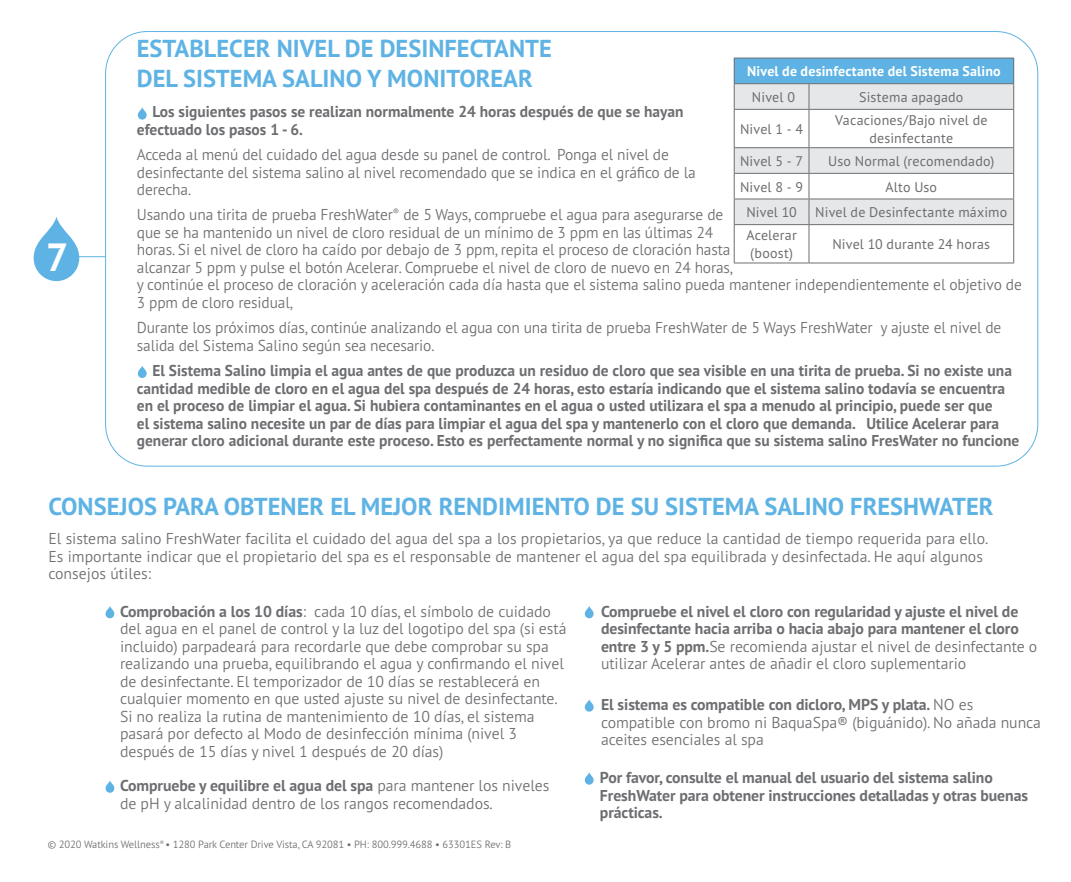
<style>
.page{position:relative;width:1071px;height:882px;background:#fff}
.page>*{position:absolute;margin:0;border:0;box-sizing:border-box;transform-origin:0 0}
.t1{font:700 39.38px "PT Sans Pro";color:#fff}
.t2{font:700 24.5px/29.4px "PT Sans Pro";color:#5eb3e4}
.t3{font:300 15.75px/17.5px "PT Sans Pro";letter-spacing:-.01em;color:#6d6e71}
.t4{font:700 15.75px/17.5px "PT Sans Pro";color:#6d6e71}
.t5{font:14px/17.5px "PT Sans Pro";letter-spacing:.01em;color:#6d6e71;text-align:center}
.t6{font:700 14px "PT Sans Pro";letter-spacing:.015em;color:#fff}
.t7{font:300 10.5px "PT Sans Pro";letter-spacing:-.01em;color:#6d6e71}
.s1{font-weight:700}
.s2{font-weight:300}
</style>
<div class="page">
<div style="left:734px;top:58px;width:280px;height:26px;background:#5eb3e4"></div>
<svg style="left:735px;top:84px;width:278px;height:25px;background:#e4e5e6"></svg>
<svg style="left:735px;top:110px;width:278px;height:153px"></svg>
<hr style="left:734px;top:58px;width:75px;height:1px;background:#6d6e71">
<hr style="left:809px;top:58px;width:205px;height:1px;background:#6d6e71">
<hr style="left:734px;top:83px;width:75px;height:1px;background:#6d6e71">
<svg style="left:734px;top:58px;width:1px;height:51px"></svg>
<hr style="left:809px;top:83px;width:205px;height:1px;background:#6d6e71">
<svg style="left:809px;top:84px;width:1px;height:25px"></svg>
<svg style="left:1013px;top:58px;width:1px;height:51px"></svg>
<hr style="left:734px;top:109px;width:75px;height:1px;background:#6d6e71">
<hr style="left:734px;top:110px;width:1px;height:37px;background:#6d6e71">
<hr style="left:809px;top:109px;width:205px;height:1px;background:#6d6e71">
<hr style="left:809px;top:110px;width:1px;height:37px;background:#6d6e71">
<hr style="left:1013px;top:110px;width:1px;height:37px;background:#6d6e71">
<hr style="left:734px;top:147px;width:75px;height:1px;background:#6d6e71">
<hr style="left:809px;top:147px;width:205px;height:1px;background:#6d6e71">
<hr style="left:734px;top:173px;width:75px;height:1px;background:#6d6e71">
<hr style="left:809px;top:173px;width:205px;height:1px;background:#6d6e71">
<hr style="left:734px;top:199px;width:75px;height:1px;background:#6d6e71">
<svg style="left:734px;top:148px;width:1px;height:76px"></svg>
<hr style="left:809px;top:199px;width:205px;height:1px;background:#6d6e71">
<svg style="left:809px;top:148px;width:1px;height:76px"></svg>
<svg style="left:1013px;top:148px;width:1px;height:76px"></svg>
<hr style="left:734px;top:224px;width:75px;height:1px;background:#6d6e71">
<hr style="left:734px;top:225px;width:1px;height:38px;background:#6d6e71">
<hr style="left:809px;top:224px;width:205px;height:1px;background:#6d6e71">
<hr style="left:809px;top:225px;width:1px;height:38px;background:#6d6e71">
<hr style="left:1013px;top:225px;width:1px;height:38px;background:#6d6e71">
<hr style="left:734px;top:263px;width:75px;height:1px;background:#6d6e71">
<hr style="left:809px;top:263px;width:205px;height:1px;background:#6d6e71">
<hr style="left:55px;top:256px;width:51px;height:1px;background:#5eb3e4">
<svg style="left:34px;top:217px;width:45px;height:64px;fill:#5fb3e4"></svg>
<svg style="left:106px;top:606px;width:8px;height:12px"></svg>
<svg style="left:106px;top:780px;width:8px;height:13px"></svg>
<svg style="left:585px;top:606px;width:9px;height:12px"></svg>
<svg style="left:585px;top:699px;width:9px;height:13px"></svg>
<svg style="left:585px;top:772px;width:9px;height:13px"></svg>
<svg style="left:138px;top:366px;width:9px;height:12px"></svg>
<svg style="left:138px;top:107px;width:9px;height:13px"></svg>
<h1 class="t1" style="left:46px;top:231px;width:24px">7</h1>
<h2 class="t2" style="left:137px;top:34px;width:417px">ESTABLECER NIVEL DE DESINFECTANTE<br>DEL SISTEMA SALINO Y MONITOREAR</h2>
<p class="t6" style="left:747px;top:62px;width:255px">Nivel de desinfectante del Sistema Salino</p>
<p class="t5" style="left:752px;top:88px;width:44px">Nivel 0</p>
<p class="t5" style="left:859px;top:88px;width:106px">Sistema apagado</p>
<p class="t5" style="left:740px;top:120px;width:65px">Nivel 1 - 4</p>
<p class="t5" style="left:835px;top:111px;width:154px">Vacaciones/Bajo nivel de desinfectante</p>
<p class="t5" style="left:740px;top:152px;width:65px">Nivel 5 - 7</p>
<p class="t5" style="left:828px;top:152px;width:168px">Uso Normal (recomendado)</p>
<p class="t5" style="left:740px;top:178px;width:65px">Nivel 8 - 9</p>
<p class="t5" style="left:886px;top:178px;width:53px">Alto Uso</p>
<p class="t5" style="left:746px;top:203px;width:52px">Nivel 10</p>
<p class="t5" style="left:815px;top:203px;width:194px">Nivel de Desinfectante máximo</p>
<p class="t5" style="left:746px;top:226px;width:52px;text-align:left">Acelerar (boost)</p>
<p class="t5" style="left:832px;top:235px;width:159px">Nivel 10 durante 24 horas</p>
<p class="t4" style="left:137px;top:103px;width:548px;text-indent:16px">Los siguientes pasos se realizan normalmente 24 horas después de que se hayan efectuado los pasos 1 - 6.</p>
<p class="t3" style="left:137px;top:145px;width:560px">Acceda al menú del cuidado del agua desde su panel de control. Ponga el nivel de desinfectante del sistema salino al nivel recomendado que se indica en el gráfico de la derecha.</p>
<p class="t3" style="left:137px;top:206px;width:887px">Usando una tirita de prueba FreshWater<sup>®</sup> de 5 Ways, compruebe el agua para asegurarse de<br>que se ha mantenido un nivel de cloro residual de un mínimo de 3 ppm en las últimas 24<br>horas. Si el nivel de cloro ha caído por debajo de 3 ppm, repita el proceso de cloración hasta<br>alcanzar 5 ppm y pulse el botón Acelerar. Compruebe el nivel de cloro de nuevo en 24 horas,<br>y continúe el proceso de cloración y aceleración cada día hasta que el sistema salino pueda mantener independientemente el objetivo de 3 ppm de cloro residual,</p>
<p class="t3" style="left:137px;top:319px;width:866px">Durante los próximos días, continúe analizando el agua con una tirita de prueba FreshWater de 5 Ways FreshWater y ajuste el nivel de salida del Sistema Salino según sea necesario.</p>
<p class="t4" style="left:137px;top:362px;width:884px;text-indent:16px">El Sistema Salino limpia el agua antes de que produzca un residuo de cloro que sea visible en una tirita de prueba. Si no existe una cantidad medible de cloro en el agua del spa después de 24 horas, esto estaría indicando que el sistema salino todavía se encuentra en el proceso de limpiar el agua. Si hubiera contaminantes en el agua o usted utilizara el spa a menudo al principio, puede ser que<br>el sistema salino necesite un par de días para limpiar el agua del spa y mantenerlo con el cloro que demanda. Utilice Acelerar para generar cloro adicional durante este proceso. Esto es perfectamente normal y no significa que su sistema salino FresWater no funcione</p>
<h2 class="t2" style="left:48px;top:491px;width:947px">CONSEJOS PARA OBTENER EL MEJOR RENDIMIENTO DE SU SISTEMA SALINO FRESHWATER</h2>
<p class="t3" style="left:48px;top:529px;width:942px">El sistema salino FreshWater facilita el cuidado del agua del spa a los propietarios, ya que reduce la cantidad de tiempo requerida para ello.<br>Es importante indicar que el propietario del spa es el responsable de mantener el agua del spa equilibrada y desinfectada. He aquí algunos consejos útiles:</p>
<p class="t3" style="left:120px;top:602px;width:448px"><span class="s1">Comprobación a los 10 días</span>: cada 10 días, el símbolo de cuidado del agua en el panel de control y la luz del logotipo del spa (si está incluido) parpadeará para recordarle que debe comprobar su spa realizando una prueba, equilibrando el agua y confirmando el nivel de desinfectante. El temporizador de 10 días se restablecerá en cualquier momento en que usted ajuste su nivel de desinfectante.<br>Si no realiza la rutina de mantenimiento de 10 días, el sistema pasará por defecto al Modo de desinfección mínima (nivel 3 después de 15 días y nivel 1 después de 20 días)</p>
<p class="t4" style="left:601px;top:602px;width:438px">Compruebe el nivel el cloro con regularidad y ajuste el nivel de desinfectante hacia arriba o hacia abajo para mantener el cloro entre 3 y 5 ppm.<span class="s2">Se recomienda ajustar el nivel de desinfectante o utilizar Acelerar antes de añadir el cloro suplementario</span></p>
<p class="t3" style="left:601px;top:695px;width:442px"><span class="s1">El sistema es compatible con dicloro, MPS y plata.</span> NO es compatible con bromo ni BaquaSpa® (biguánido). No añada nunca aceites esenciales al spa</p>
<p class="t3" style="left:120px;top:777px;width:431px"><span class="s1">Compruebe y equilibre el agua del spa</span> para mantener los niveles de pH y alcalinidad dentro de los rangos recomendados.</p>
<p class="t7" style="left:48px;top:838px;width:465px">© 2020 Watkins Wellness<sup>®</sup> • 1280 Park Center Drive Vista, CA 92081 • PH: 800.999.4688 • 63301ES Rev: B</p>
<p class="t4" style="left:600px;top:769px;width:430px">Por favor, consulte el manual del usuario del sistema salino<br>FreshWater para obtener instrucciones detalladas y otras buenas prácticas.</p>
</div>
